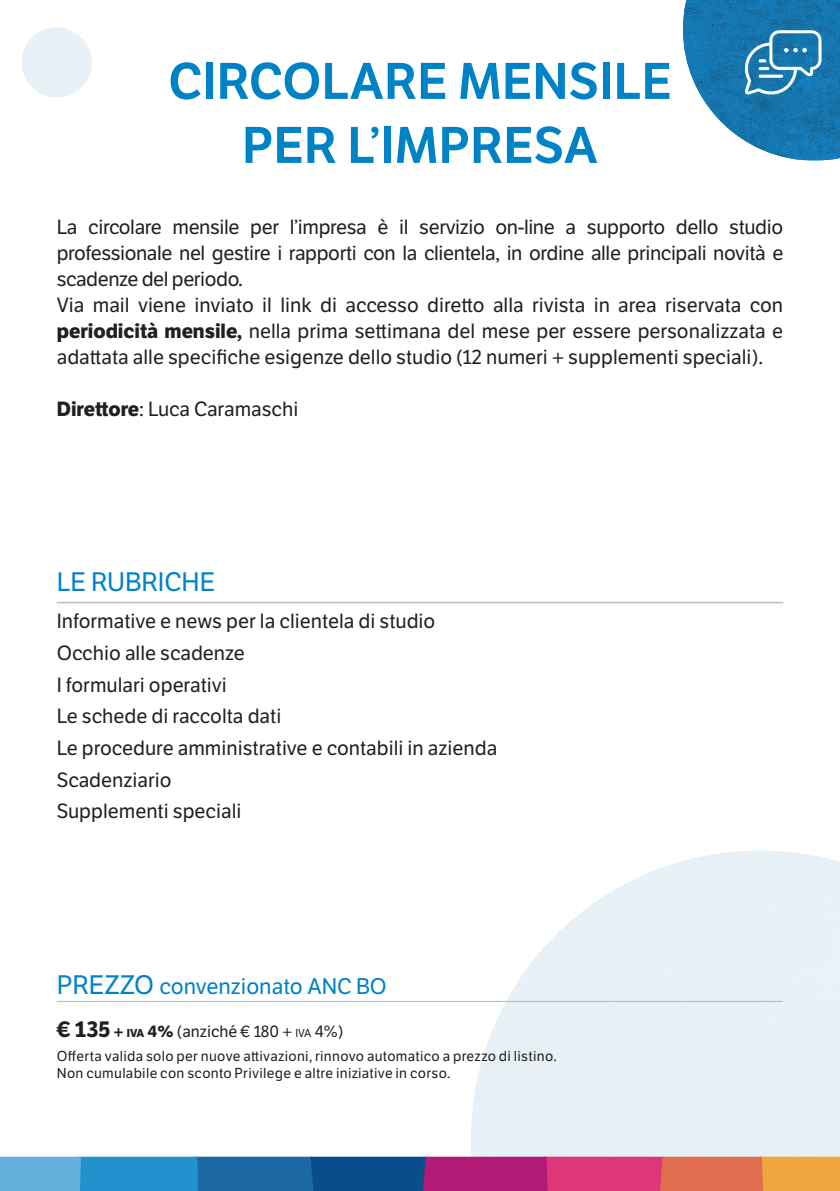
<style>
.page{position:relative;width:840px;height:1191px;background:#fff}
.page>*{position:absolute;margin:0;border:0;box-sizing:border-box;transform-origin:0 0}
.t1{font:600 50px "LFT Etica";color:#0082c6}
.t2{font:26px "LFT Etica";color:#0082c6}
.t3{font:22px "LFT Etica";color:#0082c6}
.t4{font:20px/26px "LFT Etica";color:#231f20;text-align:justify}
.t5{font:16px "LFT Etica";color:#231f20}
.t6{font:14px "LFT Etica";letter-spacing:.02em;color:#231f20}
.s1{font-weight:700}
.s2{font-size:26px}
.s3{font-weight:700;font-size:22px}
.s4{font-weight:700;font-size:11.2px}
.s5{font-size:11.2px}
.s6{font-style:inherit}
</style>
<div class="page">
<svg style="left:0;top:1156px;width:839px;height:35px;background:#7f688e"></svg>
<svg style="left:682px;top:0;width:157px;height:161px"></svg>
<hr style="left:57px;top:602px;width:725px;height:1px;background:#bcbdc0">
<hr style="left:57px;top:1001px;width:725px;height:1px;background:#bcbdc0">
<p class="t1" style="left:168px;top:51px;width:505px">CIRCOLARE MENSILE</p>
<p class="t1" style="left:242px;top:115px;width:357px">PER L’IMPRESA</p>
<p class="t4" style="left:57px;top:215px;width:727px">La circolare mensile per l’impresa è il servizio on-line a supporto dello studio professionale nel gestire i rapporti con la clientela, in ordine alle principali novità e scadenze del periodo.</p>
<p class="t4" style="left:57px;top:293px;width:727px">Via mail viene inviato il link di accesso diretto alla rivista in area riservata con <span class="s1">periodicità mensile,</span> nella prima settimana del mese per essere personalizzata e adattata alle specifiche esigenze dello studio (12 numeri + supplementi speciali).</p>
<p class="t4" style="left:57px;top:397px;width:243px"><span class="s1">Direttore</span>: Luca Caramaschi</p>
<p class="t2" style="left:57px;top:567px;width:160px">LE RUBRICHE</p>
<p class="t4" style="left:57px;top:609px;width:380px">Informative e news per la clientela di studio</p>
<p class="t4" style="left:57px;top:640px;width:189px">Occhio alle scadenze</p>
<p class="t4" style="left:57px;top:672px;width:171px">I formulari operativi</p>
<p class="t4" style="left:57px;top:704px;width:226px">Le schede di raccolta dati</p>
<p class="t4" style="left:57px;top:735px;width:442px">Le procedure amministrative e contabili in azienda</p>
<p class="t4" style="left:57px;top:767px;width:116px">Scadenziario</p>
<p class="t4" style="left:57px;top:799px;width:186px">Supplementi speciali</p>
<p class="t3" style="left:57px;top:973px;width:331px"><span class="s2">PREZZO</span> convenzionato ANC BO</p>
<p class="t5" style="left:57px;top:1021px;width:288px"><span class="s3">€ 135</span> <span class="s1">+</span> <span class="s4">iva</span> <span class="s1">4%</span> (anziché € 180 + <span class="s5">iva</span> <span class="s6">4%</span>)</p>
<p class="t6" style="left:57px;top:1047px;width:501px">Offerta valida solo per nuove attivazioni, rinnovo automatico a prezzo di listino.</p>
<p class="t6" style="left:57px;top:1064px;width:395px">Non cumulabile con sconto Privilege e altre iniziative in corso.</p>
</div>
